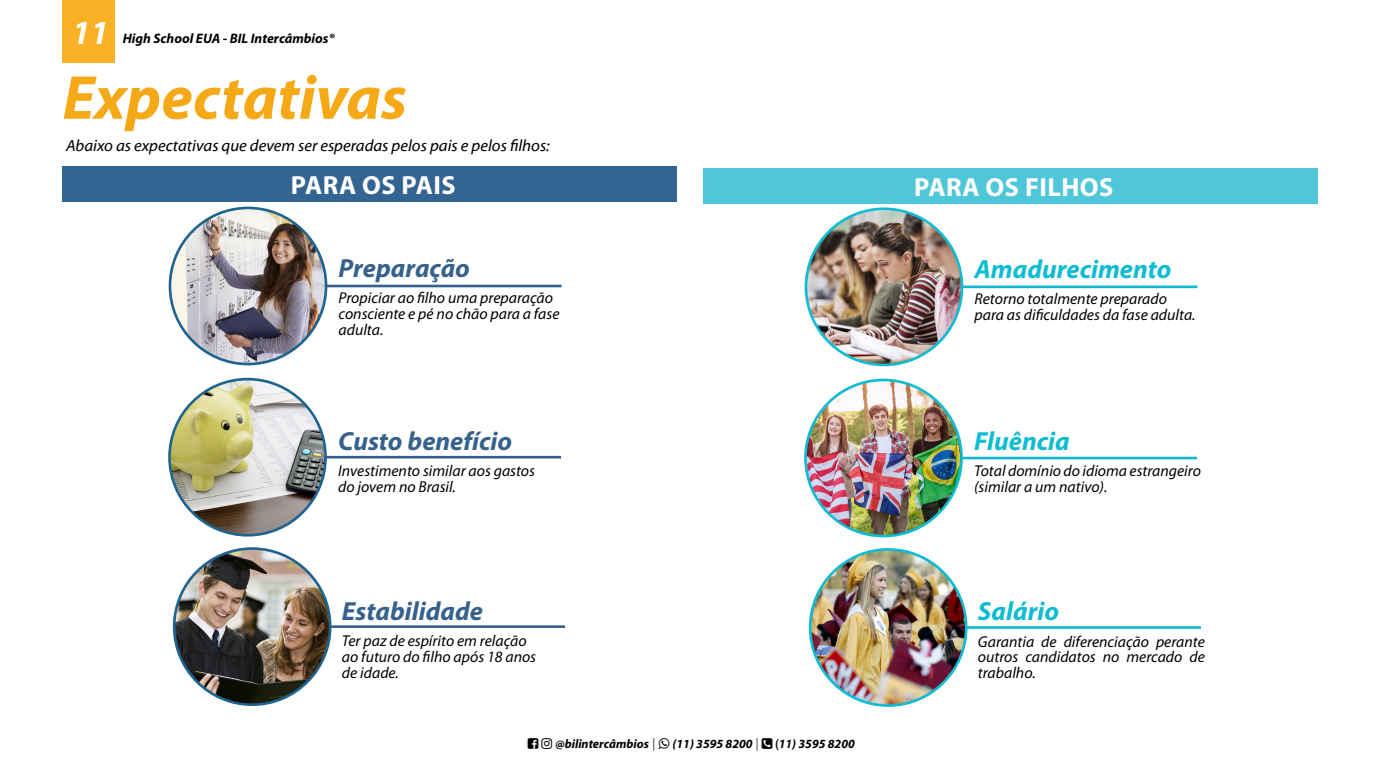
<style>
.page{position:relative;width:1380px;height:776px;background:#fff}
.page>*{position:absolute;margin:0;border:0;box-sizing:border-box;transform-origin:0 0}
.t1{font:italic 700 62.5px "Myriad Pro";color:#f6a917}
.t2{font:italic 700 33.75px "Myriad Pro";color:#fff}
.t3{font:italic 700 26.25px "Myriad Pro";color:#35618c}
.t4{font:italic 700 26.25px "Myriad Pro";color:#0dbcd2}
.t5{font:700 26.25px "Myriad Pro";letter-spacing:.02em;color:#fff}
.t6{font:16.25px "Myriad It Web";color:#000}
.t7{font:italic 15.75px/15.8px "Myriad Pro";color:#000}
.t8{font:italic 700 13.75px "Myriad Pro";color:#000}
.t9{font:italic 700 12.5px "Myriad Pro";color:#000}
.s1{font-family:"Helvetica Neue";font-weight:300;font-style:normal}
.s2{font-family:"Helvetica Neue";font-weight:500;font-style:normal;font-stretch:condensed}
</style>
<div class="page">
<hr style="left:314px;top:285px;width:248px;height:2px;background:#35618c">
<img style="left:170px;top:208px;width:156px;height:156px;border-radius:78px">
<div style="left:169px;top:207px;width:158px;height:158px;border:3px solid #1f638f;border-radius:50%"></div>
<div style="left:62px;top:167px;width:615px;height:35px;background:#346592"></div>
<div style="left:703px;top:168px;width:615px;height:35px;background:#50c6d9"></div>
<hr style="left:313px;top:456px;width:248px;height:2px;background:#35618c">
<img style="left:170px;top:379px;width:156px;height:156px;border-radius:78px">
<div style="left:168px;top:378px;width:159px;height:158px;border:3px solid #1f638f;border-radius:50%"></div>
<hr style="left:317px;top:625px;width:248px;height:3px;background:#35618c">
<img style="left:174px;top:548px;width:156px;height:156px;border-radius:78px">
<div style="left:173px;top:547px;width:159px;height:159px;border:3px solid #1f638f;border-radius:50%"></div>
<hr style="left:950px;top:285px;width:248px;height:3px;background:#0dbcd2">
<img style="left:806px;top:209px;width:156px;height:156px;border-radius:78px">
<div style="left:805px;top:207px;width:158px;height:159px;border:3px solid #0dbcd2;border-radius:50%"></div>
<hr style="left:949px;top:457px;width:248px;height:2px;background:#0dbcd2">
<img style="left:805px;top:380px;width:157px;height:156px;border-radius:78px">
<div style="left:804px;top:378px;width:159px;height:159px;border:3px solid #0dbcd2;border-radius:50%"></div>
<hr style="left:953px;top:626px;width:248px;height:3px;background:#0dbcd2">
<img style="left:810px;top:549px;width:156px;height:156px;border-radius:78px">
<div style="left:809px;top:548px;width:159px;height:159px;border:3px solid #0dbcd2;border-radius:50%"></div>
<div style="left:62px;top:0;width:53px;height:63px;background:#fbb126"></div>
<p class="t2" style="left:72px;top:14px;width:38px">11</p>
<p class="t8" style="left:123px;top:31px;width:213px">High School EUA - BIL Intercâmbios®</p>
<p class="t1" style="left:62px;top:63px;width:346px">Expectativas</p>
<p class="t6" style="left:66px;top:137px;width:485px">Abaixo as expectativas que devem ser esperadas pelos pais e pelos filhos:</p>
<p class="t5" style="left:291px;top:171px;width:166px">PARA OS PAIS</p>
<p class="t5" style="left:914px;top:172px;width:201px">PARA OS FILHOS</p>
<p class="t3" style="left:339px;top:253px;width:133px">Preparação</p>
<p class="t7" style="left:339px;top:290px;width:216px">Propiciar ao filho uma preparação</p>
<p class="t7" style="left:339px;top:306px;width:223px">consciente e pé no chão para a fase</p>
<p class="t7" style="left:339px;top:322px;width:46px">adulta.</p>
<p class="t3" style="left:338px;top:426px;width:175px">Custo benefício</p>
<p class="t7" style="left:338px;top:463px;width:198px">Investimento similar aos gastos</p>
<p class="t7" style="left:338px;top:479px;width:119px">do jovem no Brasil.</p>
<p class="t3" style="left:342px;top:596px;width:142px">Estabilidade</p>
<p class="t7" style="left:342px;top:633px;width:186px">Ter paz de espírito em relação</p>
<p class="t7" style="left:342px;top:649px;width:196px">ao futuro do filho após 18 anos</p>
<p class="t7" style="left:342px;top:665px;width:58px">de idade.</p>
<p class="t9" style="left:555px;top:736px;width:101px">@bilintercâmbios <span class="s1">|</span></p>
<p class="t9" style="left:673px;top:736px;width:87px">(11) 3595 8200 <span class="s1">|</span></p>
<p class="t9" style="left:776px;top:736px;width:81px"><span class="s2">(</span>11) 3595 8200</p>
<p class="t4" style="left:975px;top:254px;width:199px">Amadurecimento</p>
<p class="t7" style="left:975px;top:291px;width:194px">Retorno totalmente preparado</p>
<p class="t7" style="left:975px;top:307px;width:223px">para as dificuldades da fase adulta.</p>
<p class="t4" style="left:974px;top:426px;width:97px">Fluência</p>
<p class="t7" style="left:974px;top:463px;width:228px">Total domínio do idioma estrangeiro (similar a um nativo).</p>
<p class="t4" style="left:978px;top:597px;width:83px">Salário</p>
<p class="t7" style="left:978px;top:634px;width:228px;text-align:justify">Garantia de diferenciação perante outros candidatos no mercado de trabalho.</p>
</div>
